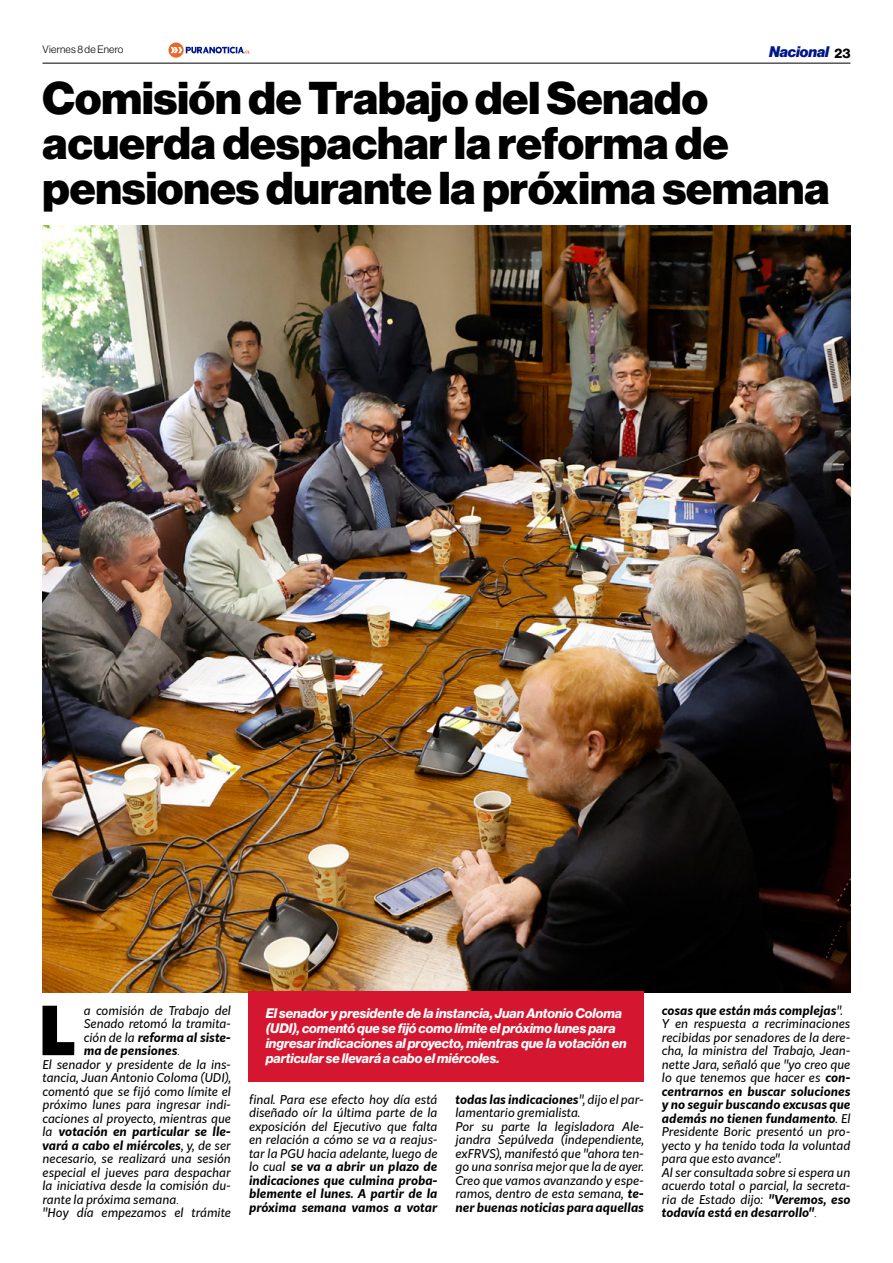
<style>
.page{position:relative;width:893px;height:1263px;background:#fff}
.page>*{position:absolute;margin:0;border:0;box-sizing:border-box;transform-origin:0 0}
.t1{font:900 66.3px "Kit Sans";color:#000}
.t2{font:900 45px/45px "Neue Haas Display";color:#000}
.t3{font:italic 900 15px "Neue Haas Display";color:#00178a}
.t4{font:italic 700 13.5px/15px "Neue Haas Display";color:#fff}
.t5{font:13.5px "N Haas Grotesk DS Pro 75 Bd";color:#000}
.t6{font:italic 12px/13.5px "Kit Sans";color:#000}
.t7{font:italic 700 12px "Kit Sans";color:#000}
.t8{font:10.5px "N Haas Grotesk DS Pro 45 Lt";letter-spacing:.02em;color:#000}
.s1{font-weight:400}
.s2{font-family:"Times New Roman";font-weight:400}
.s3{font-family:"Times New Roman"}
.s4{font-weight:700}
</style>
<div class="page">
<hr style="left:43px;top:63px;width:807px;height:1px;background:#000">
<svg style="left:168px;top:43px;width:82px;height:15px"></svg>
<img style="left:43px;top:225px;width:807px;height:768px">
<div style="left:249px;top:992px;width:395px;height:90px;background:#d41630"></div>
<p class="t8" style="left:43px;top:44px;width:82px">Viernes 8 de Enero</p>
<p class="t5" style="left:834px;top:45px;width:17px">23</p>
<p class="t3" style="left:769px;top:43px;width:62px">Nacional</p>
<h2 class="t2" style="left:43px;top:77px;width:789px">Comisión de Trabajo del Senado acuerda despachar la reforma de pensiones durante la próxima semana</h2>
<h1 class="t1" style="left:39px;top:971px;width:39px">L</h1>
<p class="t6" style="left:84px;top:1003px;width:149px">a comisión de Trabajo del</p>
<p class="t6" style="left:84px;top:1016px;width:149px">Senado retomó la tramita-</p>
<p class="t7" style="left:84px;top:1027px;width:149px"><span class="s1">ción de la</span> reforma al siste-</p>
<p class="t7" style="left:84px;top:1040px;width:98px">ma de pensiones<span class="s2">.</span></p>
<p class="t6" style="left:43px;top:1057px;width:190px">El senador y presidente de la ins-</p>
<p class="t6" style="left:43px;top:1070px;width:190px">tancia, Juan Antonio Coloma (UDI),</p>
<p class="t6" style="left:43px;top:1084px;width:190px">comentó que se fijó como límite el</p>
<p class="t6" style="left:43px;top:1097px;width:190px">próximo lunes para ingresar indi-</p>
<p class="t6" style="left:43px;top:1111px;width:190px">caciones al proyecto, mientras que</p>
<p class="t7" style="left:43px;top:1121px;width:190px"><span class="s1">la</span> votación en particular se lle-</p>
<p class="t7" style="left:43px;top:1135px;width:190px">vará a cabo el miércoles<span class="s1">, y, de ser</span></p>
<p class="t6" style="left:43px;top:1151px;width:190px">necesario, se realizará una sesión</p>
<p class="t6" style="left:43px;top:1165px;width:190px">especial el jueves para despachar</p>
<p class="t6" style="left:43px;top:1178px;width:190px">la iniciativa desde la comisión du-</p>
<p class="t6" style="left:43px;top:1192px;width:138px">rante la próxima semana<span class="s3">.</span></p>
<p class="t6" style="left:43px;top:1205px;width:190px">"Hoy día empezamos el trámite</p>
<p class="t4" style="left:266px;top:1005px;width:362px">El senador y presidente de la instancia, Juan Antonio Coloma (UDI), comentó que se fijó como límite el próximo lunes para ingresar indicaciones al proyecto, mientras que la votación en particular se llevará a cabo el miércoles.</p>
<p class="t6" style="left:249px;top:1092px;width:190px;text-align:justify">final. Para ese efecto hoy día está diseñado oír la última parte de la exposición del Ejecutivo que falta en relación a cómo se va a reajus&shy;tar la PGU hacia adelante, luego de lo cual <span class="s4">se va a abrir un plazo de indicaciones que culmina proba&shy;blemente el lunes. A partir de la próxima semana vamos a votar</span></p>
<p class="t6" style="left:455px;top:1092px;width:190px"><span class="s4">todas las indicaciones</span>", dijo el par&shy;lamentario gremialista.<br>Por su parte la legisladora Ale&shy;jandra Sepúlveda (independiente, exFRVS), manifestó que "ahora ten&shy;go una sonrisa mejor que la de ayer.<br>Creo que vamos avanzando y espe&shy;ramos, dentro de esta semana, <span class="s4">te&shy;ner buenas noticias para aquellas</span></p>
<p class="t6" style="left:662px;top:1003px;width:190px"><span class="s4">cosas que están más complejas</span>".<br>Y en respuesta a recriminaciones recibidas por senadores de la dere&shy;cha, la ministra del Trabajo, Jean&shy;nette Jara, señaló que "yo creo que lo que tenemos que hacer es <span class="s4">con&shy;centrarnos en buscar soluciones y no seguir buscando excusas que además no tienen fundamento</span>. El<br>Presidente Boric presentó un pro&shy;yecto y ha tenido toda la voluntad para que esto avance".<br>Al ser consultada sobre si espera un acuerdo total o parcial, la secreta&shy;ria de Estado dijo: <span class="s4">"Veremos, eso todavía está en desarrollo"</span><span class="s3">.</span></p>
</div>
